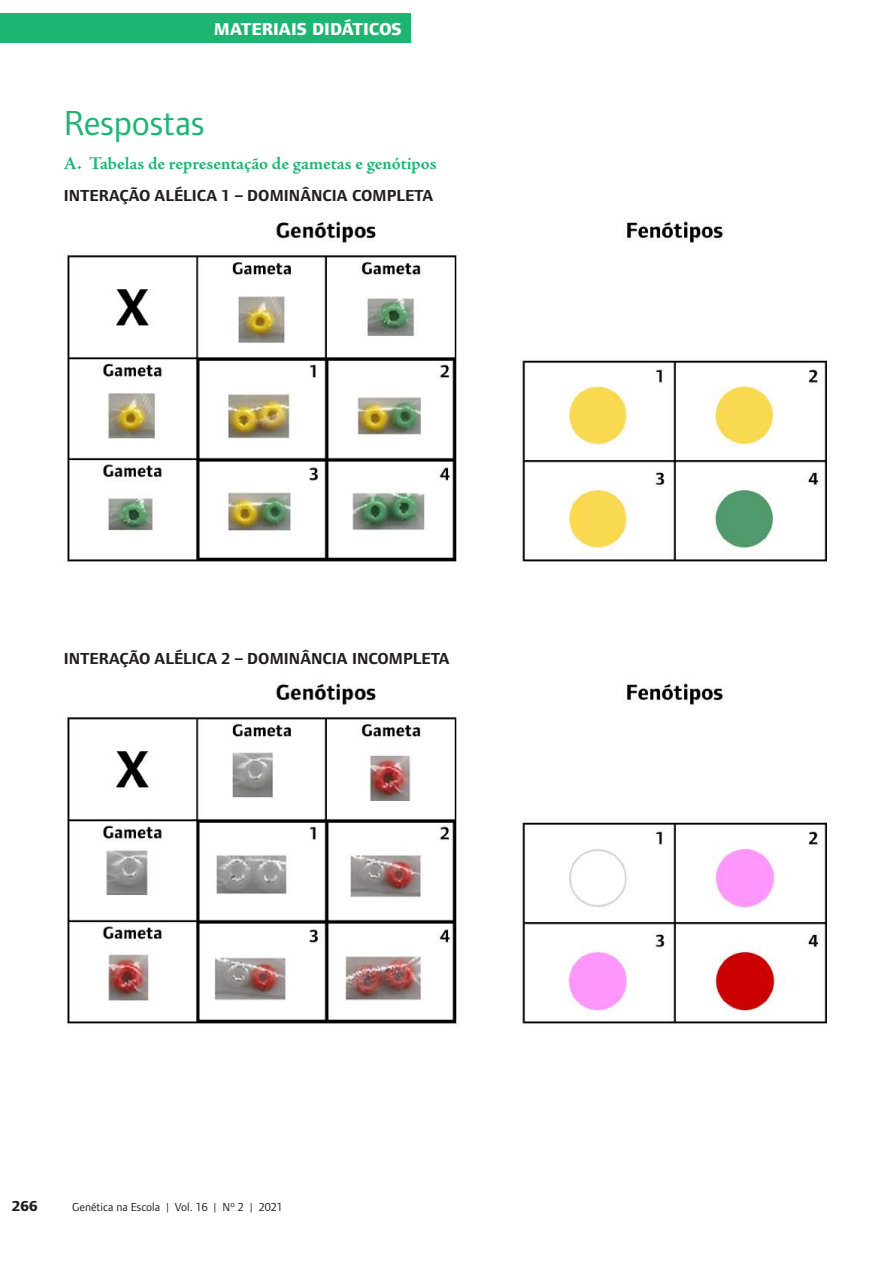
<style>
.page{position:relative;width:893px;height:1263px;background:#fff}
.page>*{position:absolute;margin:0;border:0;box-sizing:border-box;transform-origin:0 0}
.t1{font:36px "Foundry Form Sans";color:#1eb573}
.t2{font:700 18px "Adobe Jenson Pro";letter-spacing:-.005em;color:#1eb573}
.t3{font:800 18px "Foundry Form Sans";color:#fff}
.t4{font:700 16.5px "Foundry Form Sans";color:#231f20}
.t5{font:800 15px "Foundry Form Sans";color:#231f20}
.t6{font:12px "Foundry Form Sans";color:#231f20}
</style>
<div class="page">
<img style="left:66px;top:217px;width:761px;height:345px">
<img style="left:66px;top:680px;width:761px;height:344px">
<div style="left:0;top:13px;width:411px;height:30px;background:#1eb573"></div>
<p class="t3" style="left:214px;top:19px;width:189px">MATERIAIS DIDÁTICOS</p>
<h1 class="t1" style="left:64px;top:102px;width:142px">Respostas</h1>
<p class="t2" style="left:64px;top:153px;width:374px">A. Tabelas de representação de gametas e genótipos</p>
<p class="t4" style="left:64px;top:187px;width:371px">INTERAÇÃO ALÉLICA 1 – DOMINÂNCIA COMPLETA</p>
<p class="t4" style="left:64px;top:649px;width:387px">INTERAÇÃO ALÉLICA 2 – DOMINÂNCIA INCOMPLETA</p>
<p class="t5" style="left:12px;top:1198px;width:27px">266</p>
<p class="t6" style="left:72px;top:1200px;width:212px">Genética na Escola | Vol. 16 | Nº 2 | 2021</p>
</div>
